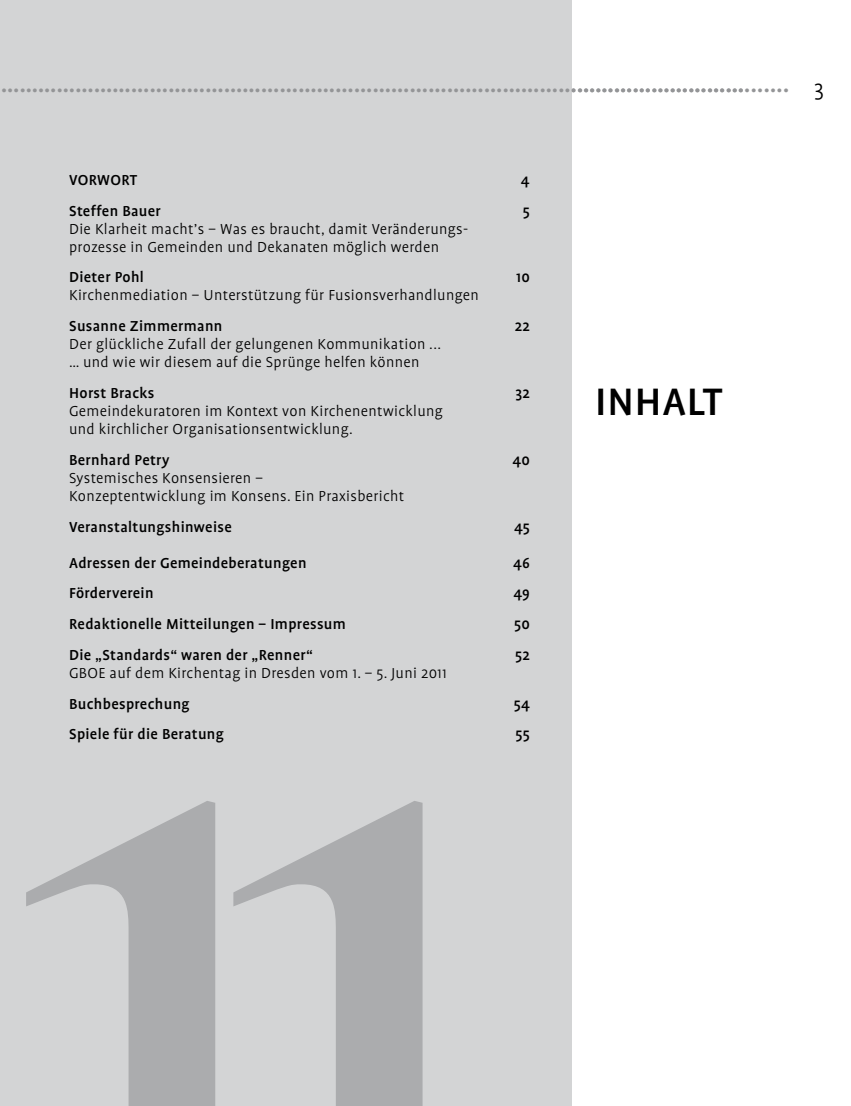
<style>
.page{position:relative;width:851px;height:1106px;background:#fff}
.page>*{position:absolute;margin:0;border:0;box-sizing:border-box;transform-origin:0 0}
.t1{font:500 43.8px "Profile OT";letter-spacing:.02em;color:#000}
.t2{font:700 21px "Officina Sans";color:#949597}
.t3{font:300 16.5px/18px "Profile OT";letter-spacing:.02em;color:#000}
.t4{font:500 16.5px "Profile OT";letter-spacing:.02em;color:#000}
.s1{font-family:"Profile OT";font-weight:300;font-size:24px;color:#000}
</style>
<div class="page">
<div style="left:0;top:0;width:571px;height:1106px;background:#d3d4d5"></div>
<p class="t2" style="left:1px;top:73px;width:824px">…………………………………………………………………………………………………………....... <span class="s1">3</span></p>
<p class="t4" style="left:69px;top:171px;width:70px">VORWORT</p>
<p class="t4" style="left:521px;top:171px;width:10px">4</p>
<p class="t4" style="left:69px;top:202px;width:93px">Steffen Bauer</p>
<p class="t4" style="left:523px;top:202px;width:9px">5</p>
<p class="t3" style="left:69px;top:220px;width:400px">Die Klarheit macht’s – Was es braucht, damit Veränderungs&shy;prozesse in Gemeinden und Dekanaten möglich werden</p>
<p class="t4" style="left:69px;top:269px;width:76px">Dieter Pohl</p>
<p class="t4" style="left:516px;top:269px;width:15px">10</p>
<p class="t3" style="left:69px;top:287px;width:411px">Kirchenmediation – Unterstützung für Fusionsverhandlungen</p>
<p class="t4" style="left:69px;top:317px;width:155px">Susanne Zimmermann</p>
<p class="t4" style="left:515px;top:317px;width:17px">22</p>
<p class="t3" style="left:69px;top:336px;width:373px">Der glückliche Zufall der gelungenen Kommunikation ... … und wie wir diesem auf die Sprünge helfen können</p>
<p class="t4" style="left:69px;top:384px;width:87px">Horst Bracks</p>
<p class="t4" style="left:515px;top:384px;width:16px">32</p>
<p class="t3" style="left:69px;top:403px;width:375px">Gemeindekuratoren im Kontext von Kirchenentwicklung und kirchlicher Organisationsentwicklung.</p>
<p class="t4" style="left:69px;top:451px;width:102px">Bernhard Petry</p>
<p class="t4" style="left:512px;top:451px;width:19px">40</p>
<p class="t3" style="left:69px;top:469px;width:336px">Systemisches Konsensieren –<br>Konzeptentwicklung im Konsens. Ein Praxisbericht</p>
<p class="t4" style="left:69px;top:518px;width:164px">Veranstaltungshinweise</p>
<p class="t4" style="left:514px;top:518px;width:17px">45</p>
<p class="t4" style="left:69px;top:554px;width:239px">Adressen der Gemeindeberatungen</p>
<p class="t4" style="left:513px;top:554px;width:18px">46</p>
<p class="t4" style="left:69px;top:584px;width:86px">Förderverein</p>
<p class="t4" style="left:513px;top:584px;width:18px">49</p>
<p class="t4" style="left:69px;top:615px;width:278px">Redaktionelle Mitteilungen – Impressum</p>
<p class="t4" style="left:514px;top:615px;width:17px">50</p>
<p class="t4" style="left:69px;top:646px;width:245px">Die „Standards“ waren der „Renner“</p>
<p class="t4" style="left:515px;top:646px;width:16px">52</p>
<p class="t3" style="left:69px;top:664px;width:379px">GBOE auf dem Kirchentag in Dresden vom 1. – 5. Juni 2011</p>
<p class="t4" style="left:69px;top:695px;width:122px">Buchbesprechung</p>
<p class="t4" style="left:513px;top:695px;width:18px">54</p>
<p class="t4" style="left:69px;top:725px;width:156px">Spiele für die Beratung</p>
<p class="t4" style="left:515px;top:725px;width:16px">55</p>
<h1 class="t1" style="left:595px;top:378px;width:129px">INHALT</h1>
</div>
